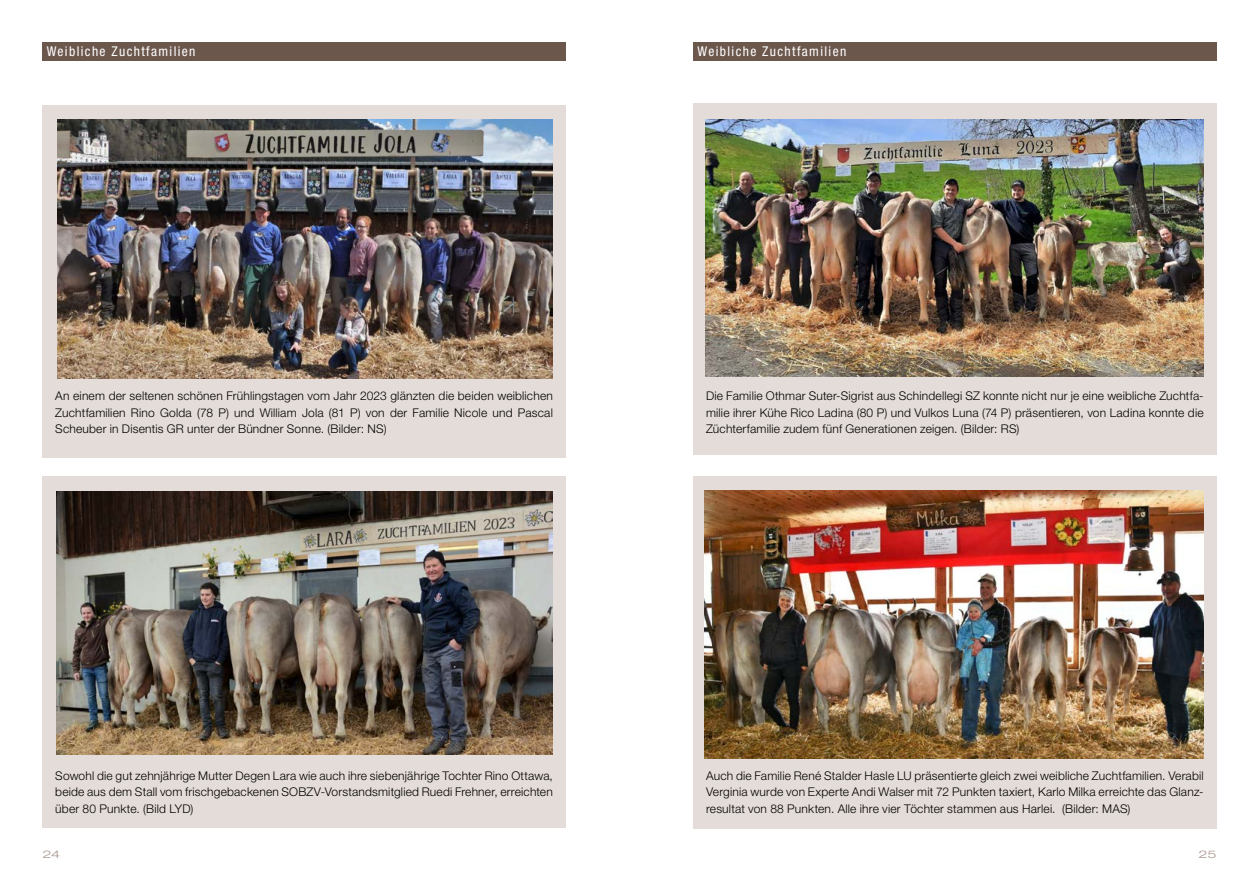
<style>
.page{position:relative;width:1259px;height:893px;background:#fff}
.page>*{position:absolute;margin:0;border:0;box-sizing:border-box;transform-origin:0 0}
.t1{font:condensed 13.5px "Helvetica Neue LT Std";letter-spacing:.1em;color:#fff}
.t2{font:300 12px/16.5px "Helvetica Neue LT Std";letter-spacing:.015em;color:#000;text-align:justify}
.t3{font:300 expanded 10.5px "Helvetica Neue LT Std";color:#ab988f;scale:1.3 1}
</style>
<div class="page">
<div style="left:43px;top:43px;width:523px;height:18px;background:#6c574d"></div>
<div style="left:43px;top:105px;width:523px;height:352px;background:#e4dcd8"></div>
<div style="left:43px;top:476px;width:523px;height:351px;background:#e4dcd8"></div>
<img style="left:56px;top:492px;width:496px;height:262px">
<img style="left:57px;top:120px;width:495px;height:258px">
<div style="left:693px;top:43px;width:523px;height:18px;background:#6c574d"></div>
<div style="left:693px;top:103px;width:523px;height:352px;background:#e4dcd8"></div>
<div style="left:693px;top:476px;width:523px;height:353px;background:#e4dcd8"></div>
<img style="left:705px;top:491px;width:498px;height:267px">
<img style="left:705px;top:120px;width:498px;height:257px">
<p class="t1" style="left:47px;top:44px;width:150px">Weibliche Zuchtfamilien</p>
<p class="t2" style="left:55px;top:387px;width:499px">An einem der seltenen schönen Frühlingstagen vom Jahr 2023 glänzten die beiden weiblichen Zuchtfamilien Rino Golda (78 P) und William Jola (81 P) von der Familie Nicole und Pascal Scheuber in Disentis GR unter der Bündner Sonne. (Bilder: NS)</p>
<p class="t2" style="left:55px;top:767px;width:499px">Sowohl die gut zehnjährige Mutter Degen Lara wie auch ihre siebenjährige Tochter Rino Ottawa, beide aus dem Stall vom frischgebackenen SOBZV-Vorstandsmitglied Ruedi Frehner, erreichten über 80 Punkte. (Bild LYD)</p>
<p class="t1" style="left:697px;top:44px;width:150px">Weibliche Zuchtfamilien</p>
<p class="t2" style="left:706px;top:387px;width:499px">Die Familie Othmar Suter-Sigrist aus Schindellegi SZ konnte nicht nur je eine weibliche Zuchtfa&shy;milie ihrer Kühe Rico Ladina (80 P) und Vulkos Luna (74 P) präsentieren, von Ladina konnte die Züchterfamilie zudem fünf Generationen zeigen. (Bilder: RS)</p>
<p class="t2" style="left:706px;top:767px;width:499px">Auch die Familie René Stalder Hasle LU präsentierte gleich zwei weibliche Zuchtfamilien. Verabil Verginia wurde von Experte Andi Walser mit 72 Punkten taxiert, Karlo Milka erreichte das Glanz&shy;resultat von 88 Punkten. Alle ihre vier Töchter stammen aus Harlei. (Bilder: MAS)</p>
<p class="t3" style="left:43px;top:848px;width:15px">24</p>
<p class="t3" style="left:1198px;top:848px;width:15px">25</p>
</div>
